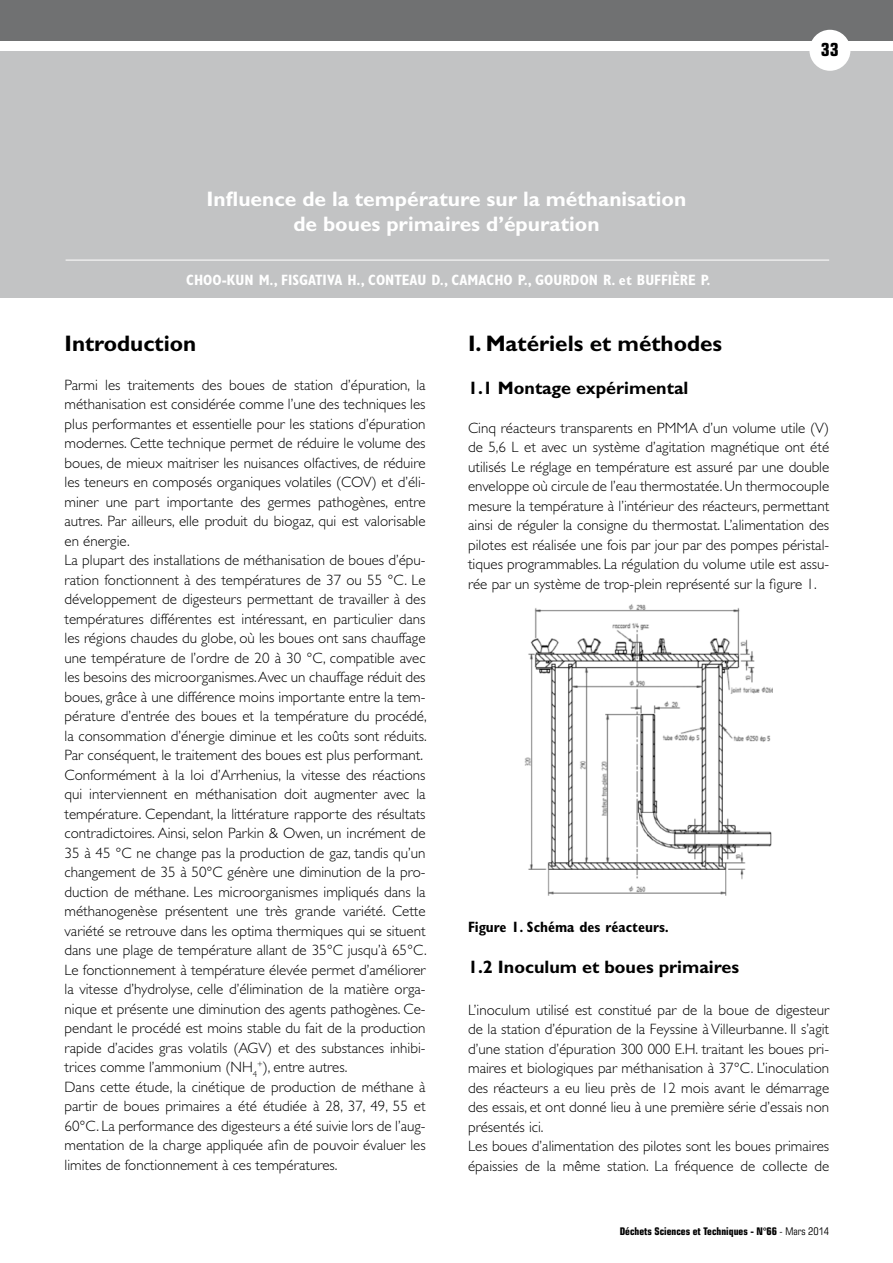
<style>
.page{position:relative;width:893px;height:1263px;background:#fff}
.page>*{position:absolute;margin:0;border:0;box-sizing:border-box;transform-origin:0 0}
.t1{font:700 22.5px "Gill Sans";color:#000}
.t2{font:700 21px/25.2px "Gill Sans";color:#fff;text-align:center}
.t3{font:700 18px "Gill Sans";color:#000}
.t4{font:700 condensed 18px "Square 721 BT";color:#000}
.t5{font:300 15px/19.5px "Gill Sans";color:#000}
.t6{font:700 condensed 15px "Gill Sans";color:#fff}
.t7{font:700 condensed 15px "Gill Sans";color:#000}
.t8{font:700 condensed 10.5px "Square 721 BT";color:#000}
.s1{font-weight:400}
</style>
<div class="page">
<div style="left:0;top:0;width:893px;height:40px;background:#707172"></div>
<div style="left:0;top:51px;width:893px;height:246px;background:#c2c3c4"></div>
<div style="left:809px;top:30px;width:41px;height:41px;background:#fff;border-radius:50%"></div>
<img style="left:525px;top:604px;width:247px;height:291px">
<hr style="left:66px;top:260px;width:763px;height:1px;background:#fff">
<h2 class="t2" style="left:207px;top:186px;width:481px">Influence de la température sur la méthanisation de boues primaires d’épuration</h2>
<p class="t6" style="left:186px;top:271px;width:18px">CHOO</p>
<p class="t6" style="left:222px;top:271px;width:74px">-KUN M., FISGATIVA</p>
<p class="t6" style="left:347px;top:271px;width:38px">H., CONTEAU</p>
<p class="t6" style="left:431px;top:271px;width:38px">D., CAMACHO</p>
<p class="t6" style="left:518px;top:271px;width:37px">P., GOURDON</p>
<p class="t6" style="left:603px;top:271px;width:51px">R. ET BUFFIÈRE</p>
<p class="t6" style="left:701px;top:271px;width:11px">P.</p>
<p class="t4" style="left:821px;top:39px;width:19px">33</p>
<h1 class="t1" style="left:65px;top:330px;width:133px">Introduction</h1>
<p class="t5" style="left:65px;top:375px;width:364px">Parmi les traitements des boues de station d’épuration, la méthanisation est considérée comme l’une des techniques les plus performantes et essentielle pour les stations d’épuration modernes. Cette technique permet de réduire le volume des boues, de mieux maitriser les nuisances olfactives, de réduire les teneurs en composés organiques volatiles (COV) et d’éli&shy;miner une part importante des germes pathogènes, entre autres. Par ailleurs, elle produit du biogaz, qui est valorisable en énergie.<br>La plupart des installations de méthanisation de boues d’épu&shy;ration fonctionnent à des températures de 37 ou 55 °C. Le développement de digesteurs permettant de travailler à des températures différentes est intéressant, en particulier dans les régions chaudes du globe, où les boues ont sans chauffage une température de l’ordre de 20 à 30 °C, compatible avec les besoins des microorganismes. Avec un chauffage réduit des boues, grâce à une différence moins importante entre la tem&shy;pérature d’entrée des boues et la température du procédé, la consommation d’énergie diminue et les coûts sont réduits.<br>Par conséquent, le traitement des boues est plus performant.<br>Conformément à la loi d’Arrhenius, la vitesse des réactions qui interviennent en méthanisation doit augmenter avec la température. Cependant, la littérature rapporte des résultats contradictoires. Ainsi, selon Parkin &amp; Owen, un incrément de 35 à 45 °C ne change pas la production de gaz, tandis qu’un changement de 35 à 50°C génère une diminution de la pro&shy;duction de méthane. Les microorganismes impliqués dans la méthanogenèse présentent une très grande variété. Cette variété se retrouve dans les optima thermiques qui se situent dans une plage de température allant de 35°C jusqu’à 65°C.<br>Le fonctionnement à température élevée permet d’améliorer la vitesse d’hydrolyse, celle d’élimination de la matière orga&shy;nique et présente une diminution des agents pathogènes. Ce&shy;pendant le procédé est moins stable du fait de la production rapide d’acides gras volatils (AGV) et des substances inhibi&shy;trices comme l’ammonium (NH<sub>4</sub><sup>+</sup>), entre autres.<br>Dans cette étude, la cinétique de production de méthane à partir de boues primaires a été étudiée à 28, 37, 49, 55 et 60°C. La performance des digesteurs a été suivie lors de l’aug&shy;mentation de la charge appliquée afin de pouvoir évaluer les limites de fonctionnement à ces températures.</p>
<h1 class="t1" style="left:468px;top:330px;width:256px">I. Matériels et méthodes</h1>
<p class="t3" style="left:468px;top:377px;width:222px">1.1 Montage expérimental</p>
<p class="t5" style="left:468px;top:418px;width:363px;text-align:justify">Cinq réacteurs transparents en PMMA d’un volume utile (V) de 5,6 L et avec un système d’agitation magnétique ont été utilisés Le réglage en température est assuré par une double enveloppe où circule de l’eau thermostatée. Un thermocouple mesure la température à l’intérieur des réacteurs, permettant ainsi de réguler la consigne du thermostat. L’alimentation des pilotes est réalisée une fois par jour par des pompes péristal&shy;tiques programmables. La régulation du volume utile est assu&shy;rée par un système de trop-plein représenté sur la figure 1.</p>
<p class="t7" style="left:468px;top:918px;width:202px">FIGURE 1. SCHÉMA DES RÉACTEURS.</p>
<p class="t3" style="left:468px;top:957px;width:273px">1.2 Inoculum et boues primaires</p>
<p class="t5" style="left:468px;top:1000px;width:363px">L’inoculum utilisé est constitué par de la boue de digesteur de la station d’épuration de la Feyssine à Villeurbanne. Il s’agit d’une station d’épuration 300 000 E.H. traitant les boues pri&shy;maires et biologiques par méthanisation à 37°C. L’inoculation des réacteurs a eu lieu près de 12 mois avant le démarrage des essais, et ont donné lieu à une première série d’essais non présentés ici.<br>Les boues d’alimentation des pilotes sont les boues primaires épaissies de la même station. La fréquence de collecte de</p>
<p class="t8" style="left:620px;top:1225px;width:211px">Déchets Sciences et Techniques - N°66 <span class="s1">- Mars 2014</span></p>
</div>
